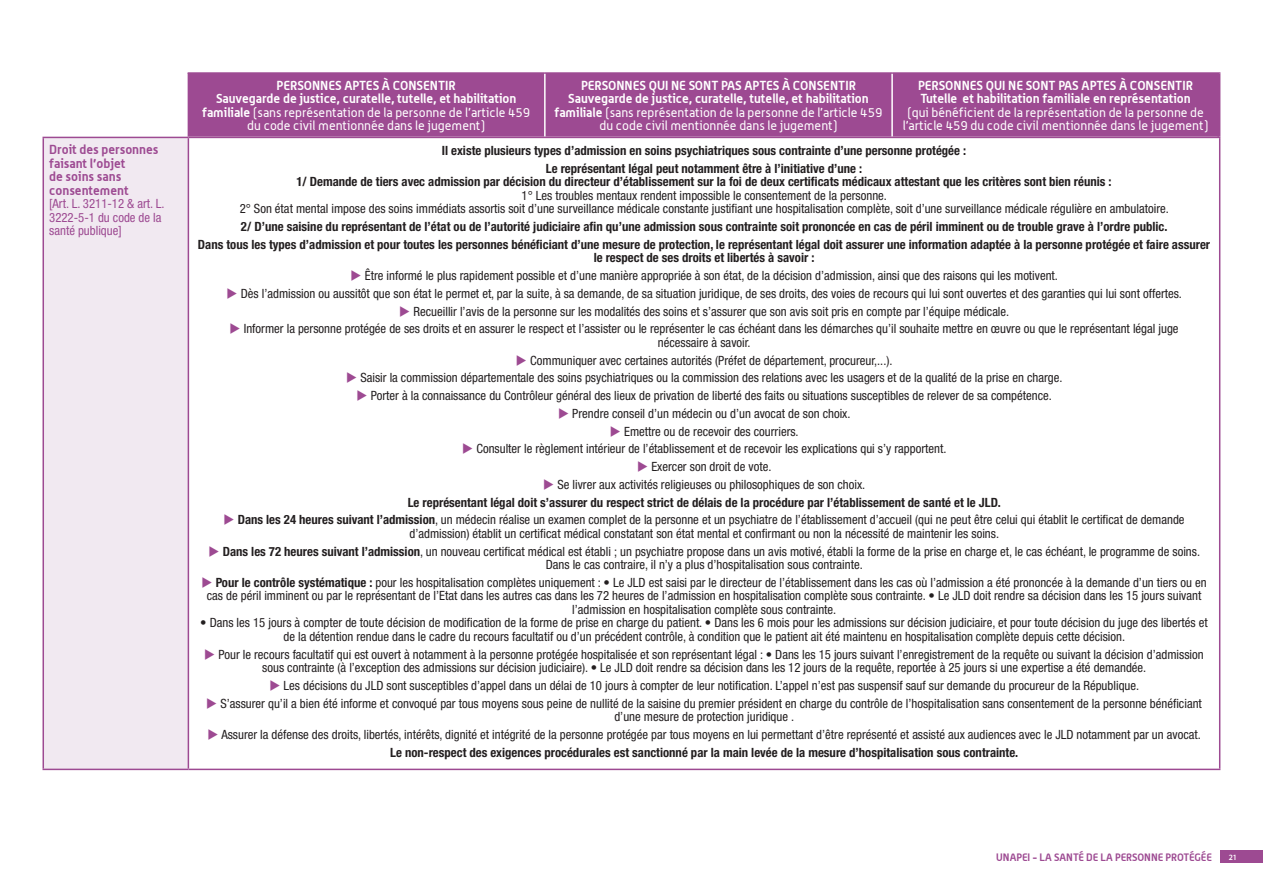
<style>
.page{position:relative;width:1263px;height:893px;background:#fff}
.page>*{position:absolute;margin:0;border:0;box-sizing:border-box;transform-origin:0 0}
.t1{font:condensed 12.75px/13.5px "Helvetica Neue LT Pro";color:#231f20;text-align:center}
.t2{font:700 condensed 12.75px/17.7px "Helvetica Neue LT Pro";color:#231f20;text-align:center}
.t3{font:12.75px/13.5px "Alwyn";color:#fff;text-align:center}
.t4{font:700 12.75px/13.5px "Alwyn";color:#fff}
.t5{font:700 12.75px/13.5px "Alwyn";color:#9d4a92}
.t6{font:condensed 12.75px/13.5px "Helvetica Neue LT Pro";color:#9d4a92}
.t7{font:700 10.5px "Alwyn";color:#9d4a92}
.t8{font:600 8.1px "Myriad Pro";color:#fff;scale:.96 1}
.s1{font-weight:700}
.s2{color:#9d4a92}
.s3{font-weight:400}
</style>
<div class="page">
<div style="left:1220px;top:850px;width:43px;height:13px;background:#9d4a92"></div>
<div style="left:188px;top:74px;width:1029px;height:63px;background:#9d4a92"></div>
<hr style="left:188px;top:72px;width:357px;height:2px;background:#9d4a92">
<hr style="left:545px;top:72px;width:347px;height:2px;background:#9d4a92">
<hr style="left:892px;top:72px;width:328px;height:2px;background:#9d4a92">
<hr style="left:544px;top:74px;width:2px;height:63px;background:#fff">
<hr style="left:891px;top:74px;width:2px;height:63px;background:#fff">
<hr style="left:1217px;top:74px;width:3px;height:63px;background:#9d4a92">
<div style="left:43px;top:137px;width:145px;height:632px;background:#f1e9f1"></div>
<hr style="left:43px;top:137px;width:145px;height:1px;background:#9d4a92">
<hr style="left:43px;top:138px;width:1px;height:631px;background:#9d4a92">
<hr style="left:188px;top:137px;width:1032px;height:1px;background:#9d4a92">
<hr style="left:188px;top:138px;width:1px;height:631px;background:#9d4a92">
<hr style="left:1219px;top:138px;width:1px;height:631px;background:#9d4a92">
<hr style="left:43px;top:769px;width:145px;height:1px;background:#9d4a92">
<hr style="left:188px;top:769px;width:1032px;height:1px;background:#9d4a92">
<p class="t5" style="left:49px;top:143px;width:111px">Droit des personnes faisant l’objet<br>de soins sans consentement</p>
<p class="t6" style="left:49px;top:197px;width:117px">[Art. L. 3211-12 &amp; art. L.<br>3222-5-1 du code de la santé publique]</p>
<p class="t4" style="left:277px;top:78px;width:15px">Personnes</p>
<p class="t4" style="left:344px;top:78px;width:8px">aptes</p>
<p class="t4" style="left:382px;top:78px;width:19px">à consentir</p>
<p class="t4" style="left:216px;top:92px;width:302px">Sauvegarde de justice, curatelle, tutelle, et habilitation</p>
<p class="t3" style="left:202px;top:105px;width:329px"><span class="s1">familiale</span> (sans représentation de la personne de l’article 459</p>
<p class="t3" style="left:247px;top:119px;width:239px">du code civil mentionnée dans le jugement)</p>
<p class="t4" style="left:581px;top:78px;width:15px">Personnes</p>
<p class="t4" style="left:649px;top:78px;width:49px">quine sont</p>
<p class="t4" style="left:721px;top:78px;width:8px">pas</p>
<p class="t4" style="left:744px;top:78px;width:8px">aptes</p>
<p class="t4" style="left:782px;top:78px;width:19px">à consentir</p>
<p class="t4" style="left:568px;top:92px;width:302px">Sauvegarde de justice, curatelle, tutelle, et habilitation</p>
<p class="t3" style="left:554px;top:105px;width:329px"><span class="s1">familiale</span> (sans représentation de la personne de l’article 459</p>
<p class="t3" style="left:599px;top:119px;width:239px">du code civil mentionnée dans le jugement)</p>
<p class="t4" style="left:920px;top:78px;width:272px;text-indent:199px">à consentir<br>Tutelle et habilitation familiale en représentation</p>
<p class="t3" style="left:903px;top:105px;width:307px">(qui bénéficient de la représentation de la personne de l’article 459 du code civil mentionnée dans le jugement)</p>
<p class="t4" style="left:918px;top:78px;width:15px">Personnes</p>
<p class="t4" style="left:986px;top:78px;width:49px">quine sont</p>
<p class="t4" style="left:1058px;top:78px;width:8px">pas</p>
<p class="t4" style="left:1081px;top:78px;width:8px">aptes</p>
<p class="t2" style="left:442px;top:141px;width:526px">Il existe plusieurs types d’admission en soins psychiatriques sous contrainte d’une personne protégée :<br>Le représentant légal peut notamment être à l’initiative d’une :</p>
<p class="t2" style="left:296px;top:173px;width:817px">1/ Demande de tiers avec admission par décision du directeur d’établissement sur la foi de deux certificats médicaux attestant que les critères sont bien réunis :</p>
<p class="t1" style="left:240px;top:188px;width:931px">1° Les troubles mentaux rendent impossible le consentement de la personne.<br>2° Son état mental impose des soins immédiats assortis soit d’une surveillance médicale constante justifiant une hospitalisation complète, soit d’une surveillance médicale régulière en ambulatoire.</p>
<p class="t2" style="left:198px;top:217px;width:1014px">2/ D’une saisine du représentant de l’état ou de l’autorité judiciaire afin qu’une admission sous contrainte soit prononcée en cas de péril imminent ou de trouble grave à l’ordre public.<br>Dans tous les types d’admission et pour toutes les personnes bénéficiant d’une mesure de protection, le représentant légal doit assurer une information adaptée à la personne protégée et faire assurer</p>
<p class="t2" style="left:594px;top:249px;width:222px">le respect de ses droits et libertés à savoir :</p>
<p class="t1" style="left:351px;top:269px;width:709px"><span class="s2">◆</span> Être informé le plus rapidement possible et d’une manière appropriée à son état, de la décision d’admission, ainsi que des raisons qui les motivent.</p>
<p class="t1" style="left:227px;top:286px;width:957px"><span class="s2">◆</span> Dès l’admission ou aussitôt que son état le permet et, par la suite, à sa demande, de sa situation juridique, de ses droits, des voies de recours qui lui sont ouvertes et des garanties qui lui sont offertes.</p>
<p class="t1" style="left:399px;top:304px;width:611px"><span class="s2">◆</span> Recueillir l’avis de la personne sur les modalités des soins et s’assurer que son avis soit pris en compte par l’équipe médicale.</p>
<p class="t1" style="left:229px;top:322px;width:950px"><span class="s2">◆</span> Informer la personne protégée de ses droits et en assurer le respect et l’assister ou le représenter le cas échéant dans les démarches qu’il souhaite mettre en œuvre ou que le représentant légal juge nécessaire à savoir.</p>
<p class="t1" style="left:516px;top:353px;width:378px"><span class="s2">◆</span> Communiquer avec certaines autorités (Préfet de département, procureur,...).</p>
<p class="t1" style="left:346px;top:371px;width:718px"><span class="s2">◆</span> Saisir la commission départementale des soins psychiatriques ou la commission des relations avec les usagers et de la qualité de la prise en charge.</p>
<p class="t1" style="left:357px;top:389px;width:697px"><span class="s2">◆</span> Porter à la connaissance du Contrôleur général des lieux de privation de liberté des faits ou situations susceptibles de relever de sa compétence.</p>
<p class="t1" style="left:558px;top:406px;width:294px"><span class="s2">◆</span> Prendre conseil d’un médecin ou d’un avocat de son choix.</p>
<p class="t1" style="left:610px;top:424px;width:190px"><span class="s2">◆</span> Emettre ou de recevoir des courriers.</p>
<p class="t1" style="left:462px;top:442px;width:486px"><span class="s2">◆</span> Consulter le règlement intérieur de l’établissement et de recevoir les explications qui s’y rapportent.</p>
<p class="t1" style="left:637px;top:460px;width:136px"><span class="s2">◆</span> Exercer son droit de vote.</p>
<p class="t2" style="left:408px;top:475px;width:595px"><span class="s2">◆</span> <span class="s3">Se livrer aux activités religieuses ou philosophiques de son choix.<br></span>Le représentant légal doit s’assurer du respect strict de délais de la procédure par l’établissement de santé et le JLD.</p>
<p class="t1" style="left:223px;top:513px;width:963px"><span class="s2">◆</span> <span class="s1">Dans les 24 heures suivant l’admission</span>, un médecin réalise un examen complet de la personne et un psychiatre de l’établissement d’accueil (qui ne peut être celui qui établit le certificat de demande d’admission) établit un certificat médical constatant son état mental et confirmant ou non la nécessité de maintenir les soins.</p>
<p class="t1" style="left:208px;top:544px;width:993px"><span class="s2">◆</span> <span class="s1">Dans les 72 heures suivant l’admission</span>, un nouveau certificat médical est établi ; un psychiatre propose dans un avis motivé, établi la forme de la prise en charge et, le cas échéant, le programme de soins.<br>Dans le cas contraire, il n’y a plus d’hospitalisation sous contrainte.</p>
<p class="t1" style="left:201px;top:575px;width:1007px"><span class="s2">◆</span> <span class="s1">Pour le contrôle systématique :</span> pour les hospitalisation complètes uniquement : • Le JLD est saisi par le directeur de l’établissement dans les cas où l’admission a été prononcée à la demande d’un tiers ou en cas de péril imminent ou par le représentant de l’Etat dans les autres cas dans les 72 heures de l’admission en hospitalisation complète sous contrainte. • Le JLD doit rendre sa décision dans les 15 jours suivant l’admission en hospitalisation complète sous contrainte.</p>
<p class="t1" style="left:200px;top:616px;width:1009px">• Dans les 15 jours à compter de toute décision de modification de la forme de prise en charge du patient. • Dans les 6 mois pour les admissions sur décision judiciaire, et pour toute décision du juge des libertés et de la détention rendue dans le cadre du recours facultatif ou d’un précédent contrôle, à condition que le patient ait été maintenu en hospitalisation complète depuis cette décision.</p>
<p class="t1" style="left:204px;top:647px;width:1001px"><span class="s2">◆</span> Pour le recours facultatif qui est ouvert à notamment à la personne protégée hospitalisée et son représentant légal : • Dans les 15 jours suivant l’enregistrement de la requête ou suivant la décision d’admission sous contrainte (à l’exception des admissions sur décision judiciaire). • Le JLD doit rendre sa décision dans les 12 jours de la requête, reportée à 25 jours si une expertise a été demandée.</p>
<p class="t1" style="left:269px;top:678px;width:871px"><span class="s2">◆</span> Les décisions du JLD sont susceptibles d’appel dans un délai de 10 jours à compter de leur notification. L’appel n’est pas suspensif sauf sur demande du procureur de la République.</p>
<p class="t1" style="left:206px;top:696px;width:997px"><span class="s2">◆</span> S’assurer qu’il a bien été informe et convoqué par tous moyens sous peine de nullité de la saisine du premier président en charge du contrôle de l’hospitalisation sans consentement de la personne bénéficiant d’une mesure de protection juridique .</p>
<p class="t1" style="left:208px;top:725px;width:995px;line-height:17.7px"><span class="s2">◆</span> Assurer la défense des droits, libertés, intérêts, dignité et intégrité de la personne protégée par tous moyens en lui permettant d’être représenté et assisté aux audiences avec le JLD notamment par un avocat.<br><span class="s1">Le non-respect des exigences procédurales est sanctionné par la main levée de la mesure d’hospitalisation sous contrainte.</span></p>
<p class="t7" style="left:996px;top:850px;width:217px">Unapei - La santé de la personne protégée</p>
<p class="t8" style="left:1229px;top:852px;width:10px">21</p>
</div>
